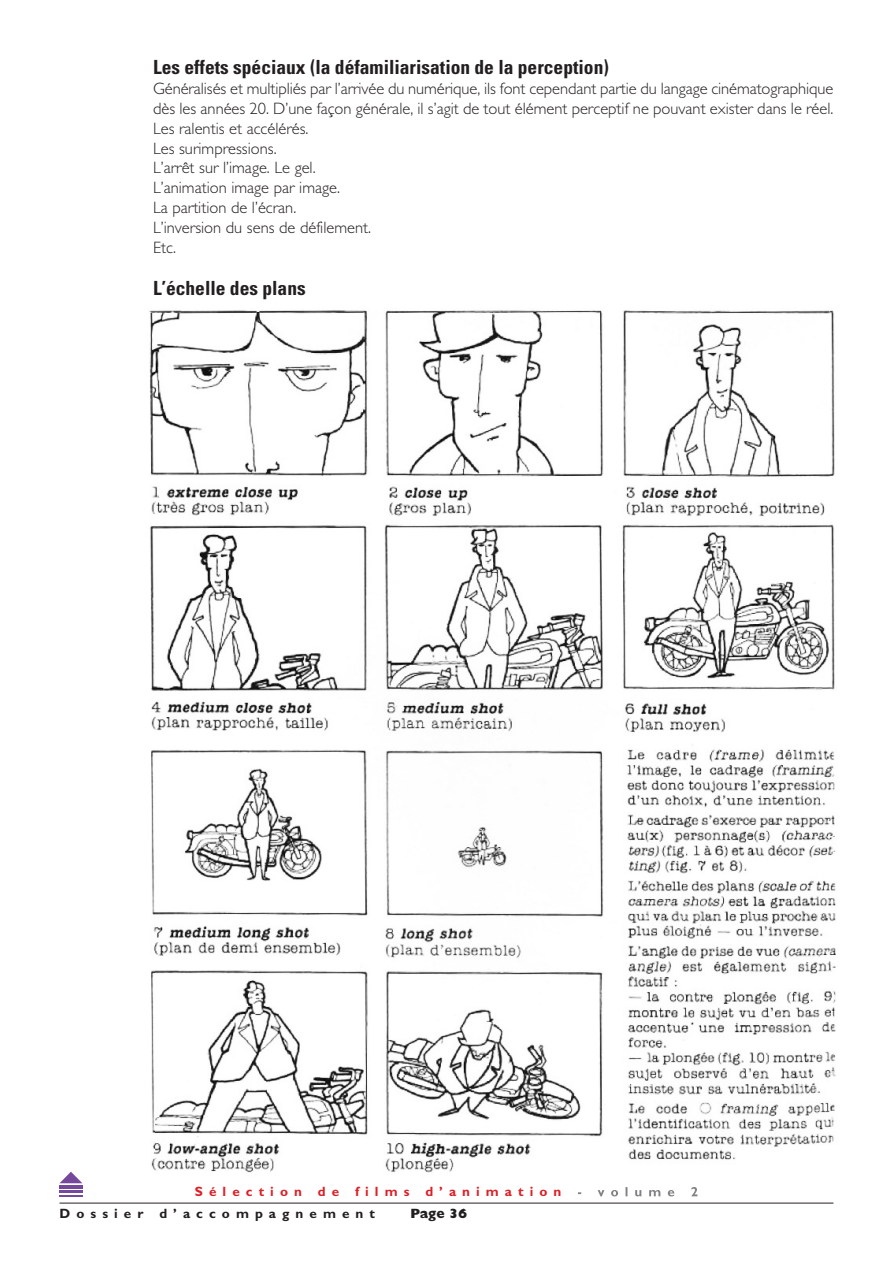
<style>
.page{position:relative;width:893px;height:1263px;background:#fff}
.page>*{position:absolute;margin:0;border:0;box-sizing:border-box;transform-origin:0 0}
.t1{font:700 condensed 19.5px "Univers";color:#231f20}
.t2{font:300 16.5px/19.8px "M Gill Sans";color:#231f20}
.t3{font:700 13.5px "M Gill Sans";letter-spacing:.45em;color:#da2128}
.t4{font:700 13.5px "M Gill Sans";letter-spacing:.45em;color:#231f20}
.t5{font:800 13.5px "M Gill Sans";color:#231f20}
</style>
<div class="page">
<img style="left:149px;top:310px;width:687px;height:863px">
<hr style="left:60px;top:1203px;width:773px;height:1px;background:#231f20">
<svg style="left:578px;top:1187px;width:119px;height:9px"></svg>
<svg style="left:60px;top:1172px;width:22px;height:11px"></svg>
<hr style="left:60px;top:1185px;width:23px;height:3px;background:#76489c">
<hr style="left:60px;top:1190px;width:23px;height:3px;background:#76489c">
<svg style="left:60px;top:1195px;width:23px;height:1px"></svg>
<p class="t1" style="left:153px;top:60px;width:457px">Les effets spéciaux (la défamiliarisation de la perception)</p>
<p class="t2" style="left:153px;top:81px;width:682px">Généralisés et multipliés par l’arrivée du numérique, ils font cependant partie du langage cinématographique dès les années 20. D’une façon générale, il s’agit de tout élément perceptif ne pouvant exister dans le réel.<br>Les ralentis et accélérés.<br>Les surimpressions.<br>L’arrêt sur l’image. Le gel.<br>L’animation image par image.<br>La partition de l’écran.<br>L’inversion du sens de défilement.<br>Etc.</p>
<p class="t1" style="left:153px;top:281px;width:154px">L’échelle des plans</p>
<p class="t3" style="left:195px;top:1187px;width:368px">Sélection de films d’animation</p>
<p class="t4" style="left:60px;top:1208px;width:317px">Dossier d’accompagnement</p>
<p class="t5" style="left:410px;top:1208px;width:58px">Page 36</p>
</div>
